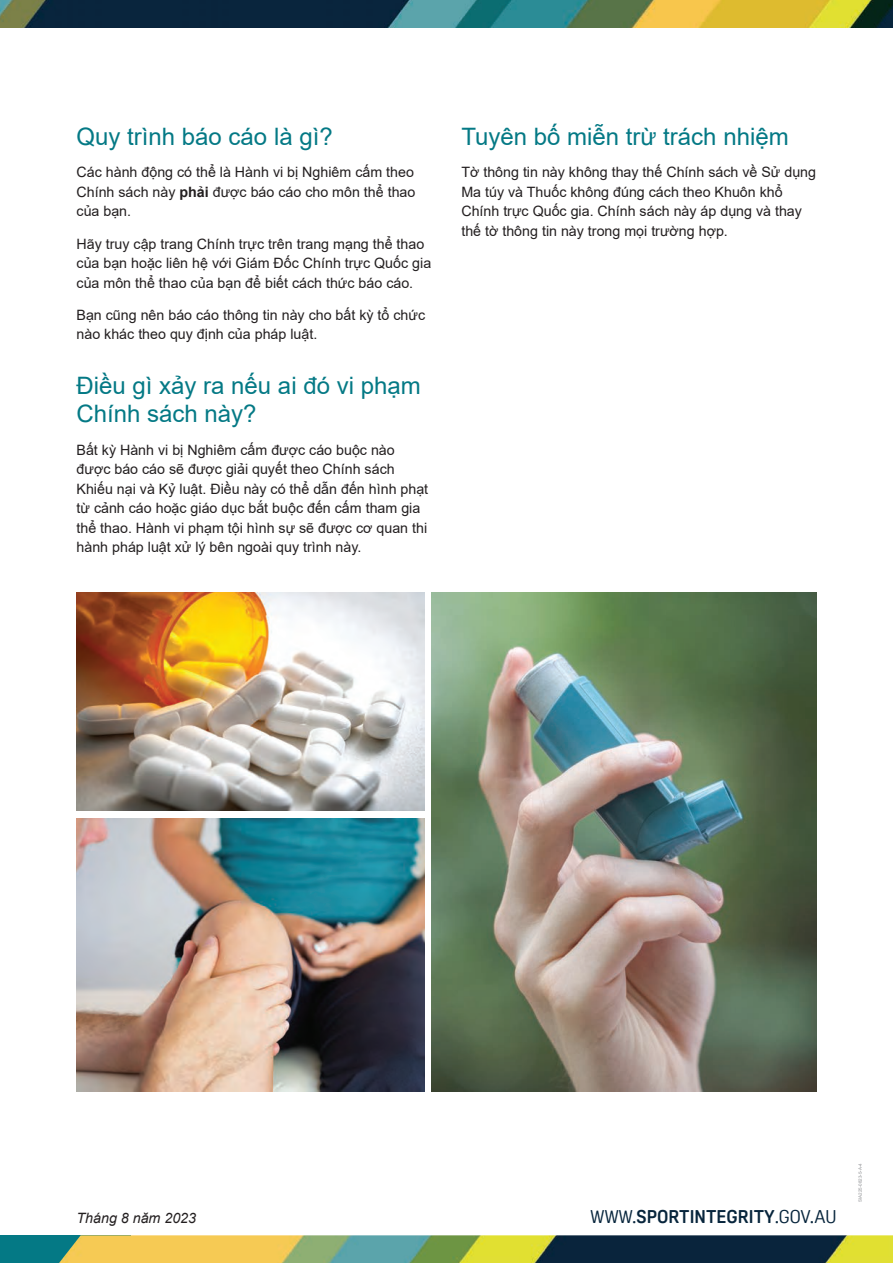
<style>
.page{position:relative;width:893px;height:1263px;background:#fff}
.page>*{position:absolute;margin:0;border:0;box-sizing:border-box;transform-origin:0 0}
.t1{font:24px/28.8px "Arial";color:#047985}
.t2{font:700 18px "Oscine";color:#07253c}
.t3{font:14.25px/19.5px "Arial";color:#231f20}
.t4{font:italic 14.25px "Arial";color:#231f20}
.t5{font:4.5px "Arial";color:#939598}
.s1{font-weight:700}
.s2{font-weight:400}
</style>
<div class="page">
<div style="left:0;top:1235px;width:131px;height:28px;background:#047985"></div>
<img style="left:59px;top:1235px;width:834px;height:28px">
<img style="left:0;top:0;width:893px;height:28px">
<img style="left:432px;top:593px;width:384px;height:498px">
<img style="left:77px;top:818px;width:347px;height:273px">
<img style="left:77px;top:593px;width:347px;height:218px">
<h3 class="t1" style="left:77px;top:122px;width:258px">Quy trình báo cáo là gì?</h3>
<p class="t3" style="left:77px;top:162px;width:340px;text-align:justify">Các hành động có thể là Hành vi bị Nghiêm cấm theo Chính sách này <span class="s1">phải</span> được báo cáo cho môn thể thao của bạn.</p>
<p class="t3" style="left:77px;top:234px;width:356px">Hãy truy cập trang Chính trực trên trang mạng thể thao của bạn hoặc liên hệ với Giám Đốc Chính trực Quốc gia của môn thể thao của bạn để biết cách thức báo cáo.</p>
<p class="t3" style="left:77px;top:305px;width:350px">Bạn cũng nên báo cáo thông tin này cho bất kỳ tổ chức nào khác theo quy định của pháp luật.</p>
<h3 class="t1" style="left:77px;top:371px;width:346px">Điều gì xảy ra nếu ai đó vi phạm<br>Chính sách này?</h3>
<p class="t3" style="left:77px;top:440px;width:353px">Bất kỳ Hành vi bị Nghiêm cấm được cáo buộc nào được báo cáo sẽ được giải quyết theo Chính sách Khiếu nại và Kỷ luật. Điều này có thể dẫn đến hình phạt từ cảnh cáo hoặc giáo dục bắt buộc đến cấm tham gia thể thao. Hành vi phạm tội hình sự sẽ được cơ quan thi hành pháp luật xử lý bên ngoài quy trình này.</p>
<h3 class="t1" style="left:461px;top:122px;width:329px">Tuyên bố miễn trừ trách nhiệm</h3>
<p class="t3" style="left:461px;top:162px;width:356px">Tờ thông tin này không thay thế Chính sách về Sử dụng Ma túy và Thuốc không đúng cách theo Khuôn khổ Chính trực Quốc gia. Chính sách này áp dụng và thay thế tờ thông tin này trong mọi trường hợp.</p>
<p class="t4" style="left:77px;top:1209px;width:121px">Tháng 8 năm 2023</p>
<p class="t2" style="left:590px;top:1207px;width:247px"><span class="s2">WWW.</span>SPORTINTEGRITY<span class="s2">.GOV.AU</span></p>
<p class="t5" style="left:857px;top:1202px;width:40px;rotate:-90deg">SIA225-0823-5-A-4</p>
</div>
